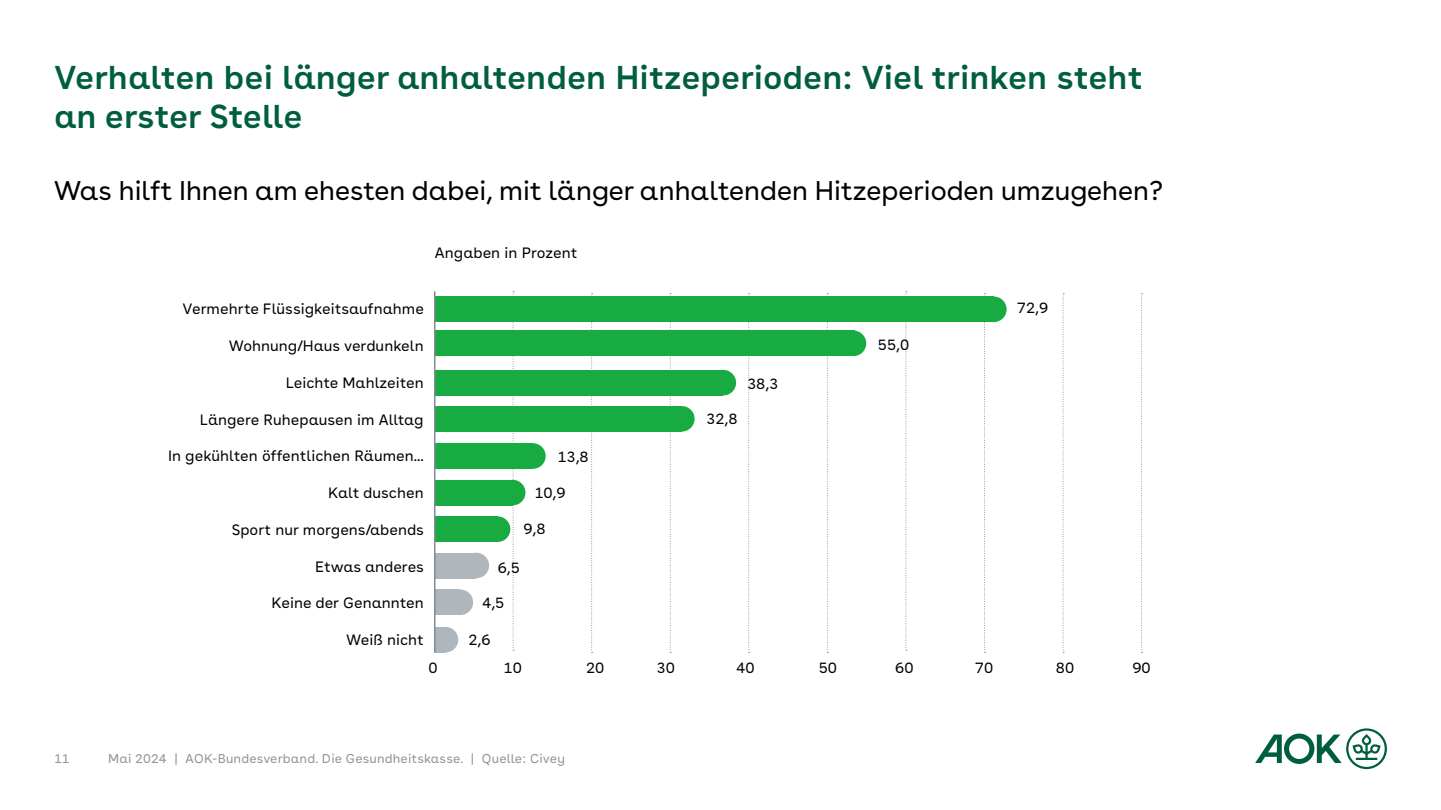
<style>
.page{position:relative;width:1441px;height:810px;background:#fff}
.page>*{position:absolute;margin:0;border:0;box-sizing:border-box;transform-origin:0 0}
.t1{font:600 33px/39.6px "AOK Buenos Aires Text";color:#005e3f}
.t2{font:27px "AOK Buenos Aires";color:#000}
.t3{font:15px "AOK Buenos Aires Text";color:#000}
.t4{font:12.75px "AOK Buenos Aires Text";letter-spacing:.01em;color:#939393}
</style>
<div class="page">
<svg style="left:1255px;top:728px;width:131px;height:41px"></svg>
<svg style="left:591px;top:293px;width:1px;height:360px"></svg>
<svg style="left:983px;top:293px;width:2px;height:360px"></svg>
<svg style="left:512px;top:291px;width:2px;height:360px"></svg>
<svg style="left:905px;top:291px;width:1px;height:360px"></svg>
<svg style="left:669px;top:293px;width:2px;height:360px"></svg>
<svg style="left:1062px;top:293px;width:1px;height:360px"></svg>
<svg style="left:748px;top:293px;width:1px;height:360px"></svg>
<svg style="left:1141px;top:293px;width:1px;height:360px"></svg>
<svg style="left:826px;top:293px;width:2px;height:360px"></svg>
<div style="left:435px;top:297px;width:558px;height:25px;background:#18ab42"></div>
<div style="left:980px;top:297px;width:26px;height:25px;background:#18ab42;border-radius:50%"></div>
<div style="left:435px;top:331px;width:419px;height:25px;background:#18ab42"></div>
<div style="left:840px;top:331px;width:26px;height:25px;background:#18ab42;border-radius:50%"></div>
<div style="left:435px;top:370px;width:288px;height:25px;background:#18ab42"></div>
<div style="left:710px;top:370px;width:26px;height:25px;background:#18ab42;border-radius:50%"></div>
<div style="left:435px;top:406px;width:246px;height:26px;background:#18ab42"></div>
<div style="left:669px;top:406px;width:25px;height:26px;background:#18ab42;border-radius:50%"></div>
<div style="left:435px;top:443px;width:98px;height:26px;background:#18ab42"></div>
<div style="left:520px;top:443px;width:25px;height:26px;background:#18ab42;border-radius:50%"></div>
<div style="left:435px;top:480px;width:77px;height:25px;background:#18ab42"></div>
<div style="left:500px;top:480px;width:25px;height:25px;background:#18ab42;border-radius:50%"></div>
<div style="left:435px;top:516px;width:62px;height:26px;background:#18ab42"></div>
<div style="left:485px;top:516px;width:25px;height:26px;background:#18ab42;border-radius:50%"></div>
<div style="left:435px;top:553px;width:41px;height:25px;background:#afb6bc"></div>
<div style="left:463px;top:553px;width:26px;height:25px;background:#afb6bc;border-radius:50%"></div>
<div style="left:434px;top:590px;width:26px;height:25px;background:#afb6bc"></div>
<div style="left:447px;top:590px;width:26px;height:25px;background:#afb6bc;border-radius:50%"></div>
<div style="left:434px;top:627px;width:11px;height:25px;background:#afb6bc"></div>
<svg style="left:445px;top:627px;width:13px;height:25px"></svg>
<hr style="left:434px;top:291px;width:1px;height:362px;background:#828b91">
<h1 class="t1" style="left:54px;top:54px;width:1090px">Verhalten bei länger anhaltenden Hitzeperioden: Viel trinken steht an erster Stelle</h1>
<h2 class="t2" style="left:54px;top:169px;width:1110px">Was hilft Ihnen am ehesten dabei, mit länger anhaltenden Hitzeperioden umzugehen?</h2>
<p class="t3" style="left:434px;top:241px;width:145px">Angaben in Prozent</p>
<p class="t3" style="left:182px;top:297px;width:243px">Vermehrte Flüssigkeitsaufnahme</p>
<p class="t3" style="left:229px;top:334px;width:196px">Wohnung/Haus verdunkeln</p>
<p class="t3" style="left:286px;top:370px;width:139px">Leichte Mahlzeiten</p>
<p class="t3" style="left:200px;top:407px;width:225px">Längere Ruhepausen im Alltag</p>
<p class="t3" style="left:168px;top:444px;width:257px">In gekühlten öffentlichen Räumen...</p>
<p class="t3" style="left:328px;top:481px;width:97px">Kalt duschen</p>
<p class="t3" style="left:232px;top:517px;width:194px">Sport nur morgens/abends</p>
<p class="t3" style="left:315px;top:554px;width:110px">Etwas anderes</p>
<p class="t3" style="left:271px;top:591px;width:154px">Keine der Genannten</p>
<p class="t3" style="left:346px;top:628px;width:79px">Weiß nicht</p>
<p class="t3" style="left:557px;top:445px;width:33px">13,8</p>
<p class="t3" style="left:534px;top:481px;width:33px">10,9</p>
<p class="t3" style="left:523px;top:517px;width:24px">9,8</p>
<p class="t3" style="left:497px;top:555px;width:24px">6,5</p>
<p class="t3" style="left:482px;top:590px;width:24px">4,5</p>
<p class="t3" style="left:468px;top:627px;width:24px">2,6</p>
<p class="t3" style="left:706px;top:406px;width:33px">32,8</p>
<p class="t3" style="left:747px;top:371px;width:33px">38,3</p>
<p class="t3" style="left:877px;top:333px;width:33px">55,0</p>
<p class="t3" style="left:1016px;top:296px;width:33px">72,9</p>
<p class="t3" style="left:428px;top:655px;width:11px">0</p>
<p class="t3" style="left:503px;top:655px;width:20px">10</p>
<p class="t3" style="left:586px;top:655px;width:20px">20</p>
<p class="t3" style="left:656px;top:655px;width:20px">30</p>
<p class="t3" style="left:736px;top:655px;width:20px">40</p>
<p class="t3" style="left:818px;top:655px;width:20px">50</p>
<p class="t3" style="left:895px;top:655px;width:20px">60</p>
<p class="t3" style="left:974px;top:655px;width:20px">70</p>
<p class="t3" style="left:1055px;top:655px;width:20px">80</p>
<p class="t3" style="left:1132px;top:655px;width:20px">90</p>
<p class="t4" style="left:54px;top:748px;width:17px">11</p>
<p class="t4" style="left:108px;top:748px;width:458px">Mai 2024 | AOK-Bundesverband. Die Gesundheitskasse. | Quelle: Civey</p>
</div>
